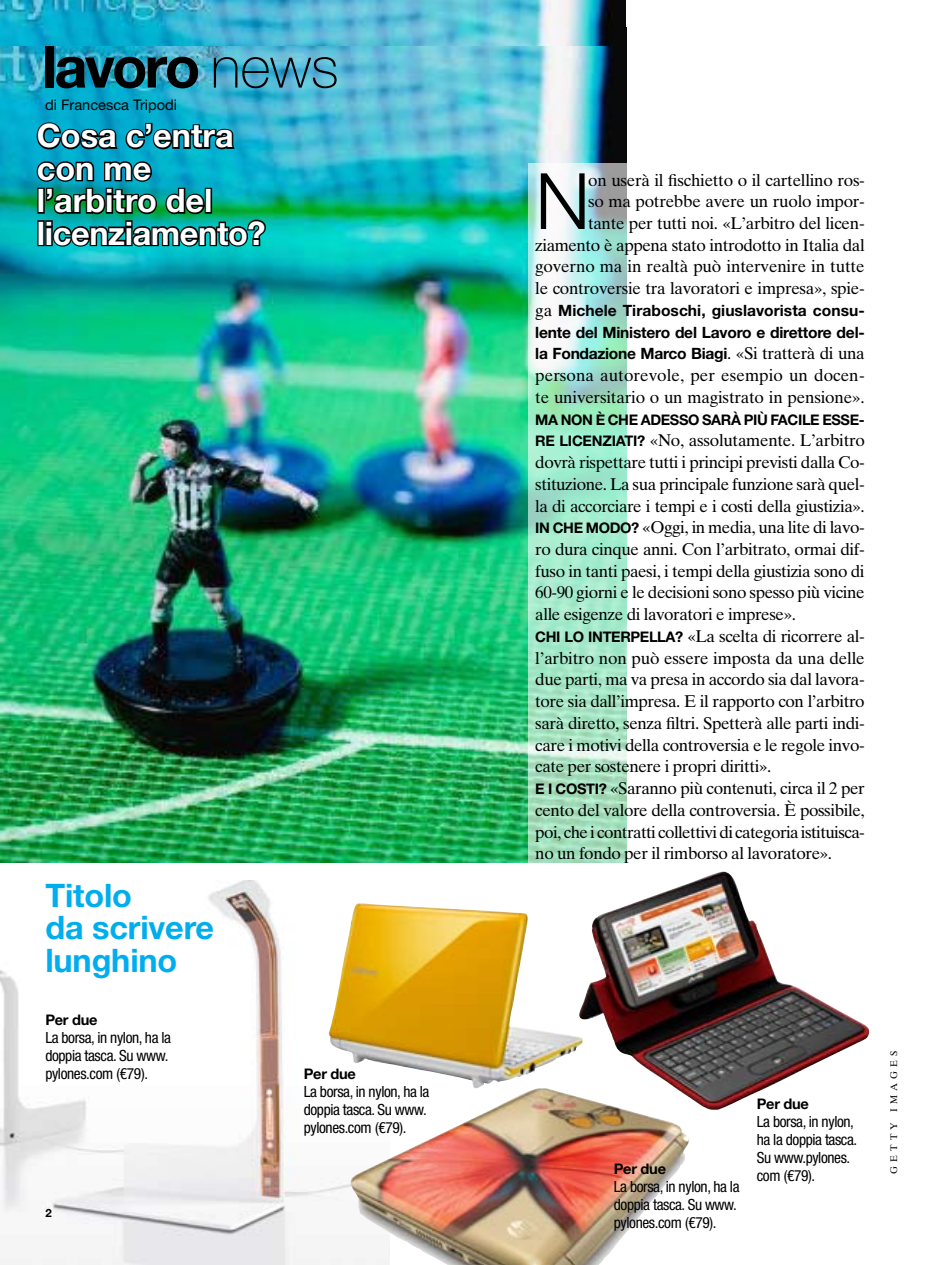
<style>
.page{position:relative;width:947px;height:1265px;background:#fff}
.page>*{position:absolute;margin:0;border:0;box-sizing:border-box;transform-origin:0 0}
.t1{font:300 77.8px "Helvetica Neue LT Std";color:#000}
.t2{font:700 58px "Helvetica Neue LT Std";color:#000}
.t3{font:700 32.4px/32.4px "Helvetica Neue LT Std";color:#fff}
.t4{font:700 32.4px/32.4px "Helvetica Neue LT Std";letter-spacing:-.005em;color:#00adef}
.t5{font:17px/21.8px "Times Ten LT Std";letter-spacing:-.025em;color:#000;text-align:right}
.t6{font:17px/21.8px "Times Ten LT Std";color:#000}
.t7{font:700 15.6px/21.8px "Helvetica Neue LT Std";letter-spacing:-.015em;color:#000;text-align:justify}
.t8{font:condensed 15.4px/18px "Helvetica Neue LT Std";letter-spacing:-.025em;color:#000}
.t9{font:700 14.6px "Helvetica Neue LT Std";letter-spacing:-.025em;color:#000}
.t10{font:14.6px "Helvetica Neue LT Std";color:#000}
.t11{font:9.6px "Times Ten LT Std";letter-spacing:.44em;color:#000}
.s1{font-weight:100}
.s2{font-family:"Times Ten LT Std";font-weight:400;font-size:17px}
.s3{font-family:"Helvetica Neue LT Std";font-weight:700;font-size:14.6px}
</style>
<div class="page">
<img style="left:0;top:27px;width:626px;height:835px">
<img style="left:0;top:0;width:625px;height:45px">
<img style="left:583px;top:871px;width:287px;height:238px">
<img style="left:0;top:880px;width:349px;height:384px">
<img style="left:326px;top:903px;width:257px;height:185px">
<img style="left:349px;top:1087px;width:343px;height:177px">
<svg style="left:35px;top:121px;width:202px;height:30px;background:#026175"></svg>
<svg style="left:35px;top:160px;width:232px;height:88px;background:#01716e"></svg>
<svg style="left:528px;top:164px;width:99px;height:699px;background:#aee6cf"></svg>
<svg style="left:46px;top:1208px;width:5px;height:9px"></svg>
<h2 class="t2" style="left:42px;top:31px;width:298px">lavoro <span class="s1">news</span></h2>
<p class="t10" style="left:45px;top:96px;width:133px">di Francesca Tripodi</p>
<h3 class="t3" style="left:37px;top:119px;width:230px">Cosa c’entra con me l’arbitro del licenziamento?</h3>
<h3 class="t4" style="left:45px;top:878px;width:170px">Titolo<br>da scrivere lunghino</h3>
<p class="t9" style="left:45px;top:1010px;width:54px">Per due</p>
<p class="t8" style="left:45px;top:1028px;width:127px">La borsa, in nylon, ha la doppia tasca. Su www. pylones.com (€79).</p>
<p class="t9" style="left:304px;top:1064px;width:54px">Per due</p>
<p class="t8" style="left:304px;top:1081px;width:127px">La borsa, in nylon, ha la doppia tasca. Su www. pylones.com (€79).</p>
<p class="t5" style="left:535px;top:169px;width:331px">on userà il fischietto o il cartellino ros-<br>so ma potrebbe avere un ruolo impor-<br>tante per tutti noi. «L’arbitro del licen&shy;ziamento è appena stato introdotto in Italia dal governo ma in realtà può intervenire in tutte le controversie tra lavoratori e impresa», spie-</p>
<p class="t7" style="left:535px;top:299px;width:331px"><span class="s2">ga</span> Michele Tiraboschi, giuslavorista consu&shy;lente del Ministero del Lavoro e direttore del&shy;la Fondazione Marco Biagi<span class="s2">. «Si tratterà di una</span></p>
<p class="t6" style="left:535px;top:364px;width:331px">persona autorevole, per esempio un docen&shy;te universitario o un magistrato in pensione».</p>
<p class="t9" style="left:535px;top:410px;width:331px">Ma non È c he adesso sarà più fac ile esse-</p>
<p class="t5" style="left:535px;top:429px;width:331px;text-align:left"><span class="s3">re lic enziati?</span> «No, assolutamente. L’arbitro dovrà rispettare tutti i principi previsti dalla Co&shy;stituzione. La sua principale funzione sarà quel&shy;la di accorciare i tempi e i costi della giustizia».<br><span class="s3">In c he modo?</span> «Oggi, in media, una lite di lavo&shy;ro dura cinque anni. Con l’arbitrato, ormai dif&shy;fuso in tanti paesi, i tempi della giustizia sono di 60-90 giorni e le decisioni sono spesso più vicine alle esigenze di lavoratori e imprese».<br><span class="s3">Chi lo interpella?</span> «La scelta di ricorrere al&shy;l’arbitro non può essere imposta da una delle due parti, ma va presa in accordo sia dal lavora&shy;tore sia dall’impresa. E il rapporto con l’arbitro sarà diretto, senza filtri. Spetterà alle parti indi&shy;care i motivi della controversia e le regole invo&shy;cate per sostenere i propri diritti».<br><span class="s3">E i costi?</span> «Saranno più contenuti, circa il 2 per cento del valore della controversia. È possibile, poi, che i contratti collettivi di categoria istituisca&shy;no un fondo per il rimborso al lavoratore».</p>
<h1 class="t1" style="left:535px;top:154px;width:56px">N</h1>
<p class="t9" style="left:614px;top:1159px;width:54px">Per due</p>
<p class="t8" style="left:614px;top:1177px;width:127px">La borsa, in nylon, ha la doppia tasca. Su www. pylones.com (€79).</p>
<p class="t9" style="left:757px;top:1094px;width:54px">Per due</p>
<p class="t8" style="left:757px;top:1112px;width:102px">La borsa, in nylon, ha la doppia tasca.<br>Su www.pylones. com (€79).</p>
<p class="t11" style="left:888px;top:1174px;width:125px;rotate:-90deg">getty images</p>
</div>
